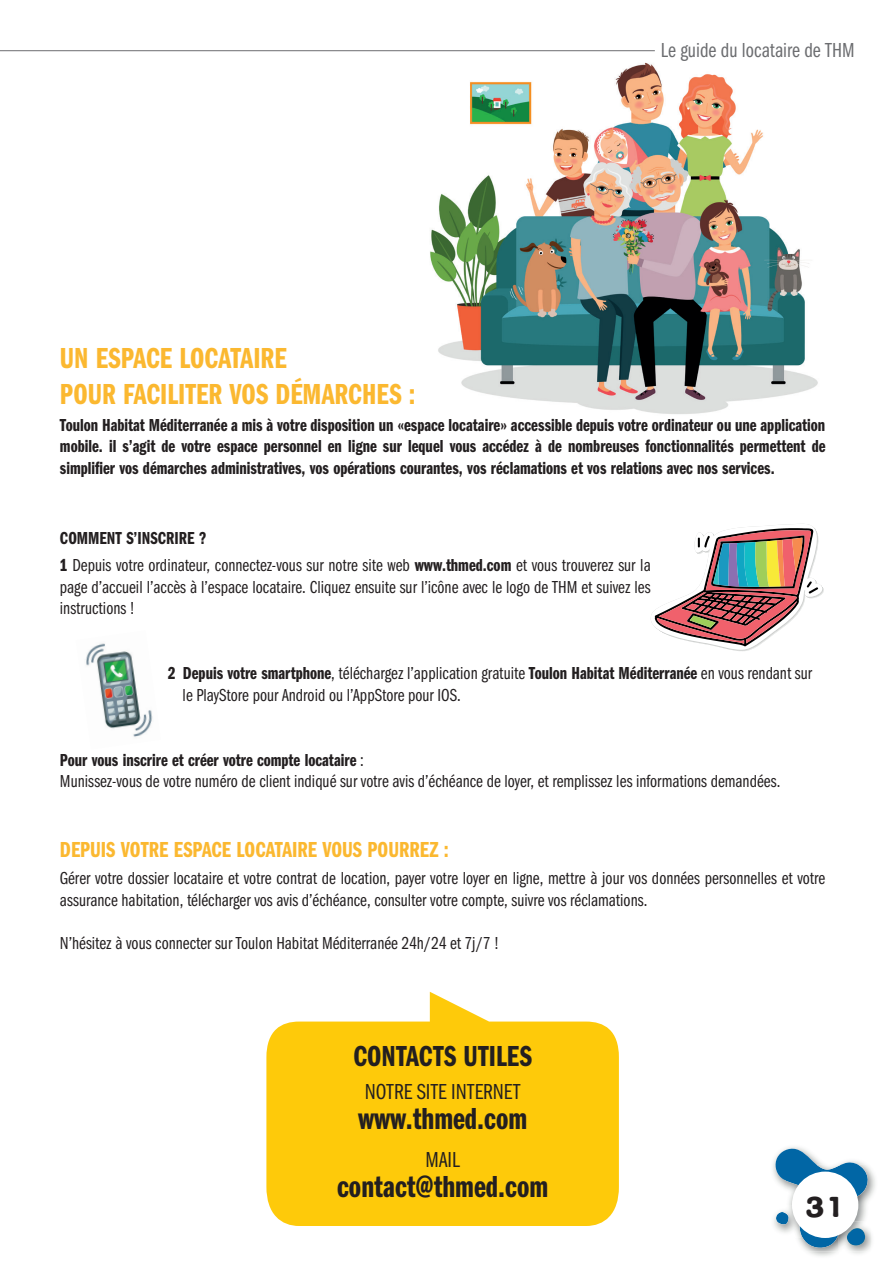
<style>
.page{position:relative;width:893px;height:1263px;background:#fff}
.page>*{position:absolute;margin:0;border:0;box-sizing:border-box;transform-origin:0 0}
.t1{font:31.5px "Franklin Gothic URW Com Dem";color:#231f20}
.t2{font:30px/36px "Franklin Gothic URW Com Dem";color:#fbb830}
.t3{font:30px "Franklin Gothic URW Com Dem";letter-spacing:.005em;color:#231f20}
.t4{font:700 30px "Adesso W00";color:#231f20}
.t5{font:22.5px "Franklin Gothic URW Com Dem";color:#fbb830}
.t6{font:22.5px "Franklin Gothic URW Com Boo";letter-spacing:.005em;color:#231f20}
.t7{font:21px "Franklin Gothic URW Com Boo";color:#6c6d70}
.t8{font:18px/21.6px "Franklin Gothic URW Com Boo";color:#231f20}
.t9{font:18px/21.6px "Franklin Gothic URW Com Dem";color:#231f20;text-align:justify}
.s1{font-family:"Franklin Gothic URW Com Dem"}
.s2{font-family:"Franklin Gothic URW Com Boo"}
</style>
<div class="page">
<img style="left:409px;top:51px;width:409px;height:363px">
<img style="left:773px;top:1162px;width:102px;height:94px">
<img style="left:773px;top:1205px;width:1px;height:33px">
<img style="left:839px;top:1221px;width:36px;height:35px">
<img style="left:784px;top:1165px;width:87px;height:87px">
<img style="left:839px;top:1221px;width:32px;height:31px">
<svg style="left:774px;top:1147px;width:95px;height:102px"></svg>
<div style="left:792px;top:1171px;width:66px;height:67px;background:#fff;border-radius:50%"></div>
<svg style="left:266px;top:992px;width:353px;height:234px;background:#fed029"></svg>
<svg style="left:651px;top:524px;width:173px;height:127px"></svg>
<img style="left:85px;top:643px;width:68px;height:94px">
<hr style="left:0;top:50px;width:655px;height:1px;background:#6c6d70">
<p class="t7" style="left:661px;top:35px;width:195px">Le guide du locataire de THM</p>
<h2 class="t2" style="left:60px;top:338px;width:357px">UN ESPACE LOCATAIRE<br>POUR FACILITER VOS DÉMARCHES :</h2>
<p class="t9" style="left:60px;top:413px;width:767px">Toulon Habitat Méditerranée a mis à votre disposition un «espace locataire» accessible depuis votre ordinateur ou une application mobile. il s’agit de votre espace personnel en ligne sur lequel vous accédez à de nombreuses fonctionnalités permettent de simplifier vos démarches administratives, vos opérations courantes, vos réclamations et vos relations avec nos services.</p>
<p class="t9" style="left:60px;top:526px;width:148px">COMMENT S’INSCRIRE ?</p>
<p class="t8" style="left:60px;top:554px;width:592px;text-align:justify"><span class="s1">1</span> Depuis votre ordinateur, connectez-vous sur notre site web <span class="s1">www.thmed.com</span> et vous trouverez sur la page d’accueil l’accès à l’espace locataire. Cliquez ensuite sur l’icône avec le logo de THM et suivez les instructions !</p>
<p class="t8" style="left:183px;top:662px;width:631px;text-indent:-15px"><span class="s1">2 Depuis votre smartphone</span>, téléchargez l’application gratuite <span class="s1">Toulon Habitat Méditerranée</span> en vous rendant sur le PlayStore pour Android ou l’AppStore pour IOS.</p>
<p class="t9" style="left:60px;top:748px;width:305px">Pour vous inscrire et créer votre compte locataire <span class="s2">:</span></p>
<p class="t8" style="left:60px;top:770px;width:722px">Munissez-vous de votre numéro de client indiqué sur votre avis d’échéance de loyer, et remplissez les informations demandées.</p>
<p class="t5" style="left:60px;top:834px;width:390px">DEPUIS VOTRE ESPACE LOCATAIRE VOUS POURREZ :</p>
<p class="t8" style="left:60px;top:867px;width:767px">Gérer votre dossier locataire et votre contrat de location, payer votre loyer en ligne, mettre à jour vos données personnelles et votre assurance habitation, télécharger vos avis d’échéance, consulter votre compte, suivre vos réclamations.</p>
<p class="t8" style="left:60px;top:932px;width:440px">N’hésitez à vous connecter sur Toulon Habitat Méditerranée 24h/24 et 7j/7 !</p>
<h2 class="t3" style="left:353px;top:1035px;width:180px">CONTACTS UTILES</h2>
<p class="t6" style="left:365px;top:1077px;width:157px">NOTRE SITE INTERNET</p>
<h1 class="t1" style="left:358px;top:1097px;width:171px">www.thmed.com</h1>
<p class="t6" style="left:425px;top:1144px;width:36px">MAIL</p>
<h1 class="t1" style="left:337px;top:1164px;width:213px">contact@thmed.com</h1>
<h2 class="t4" style="left:806px;top:1188px;width:41px">31</h2>
</div>
